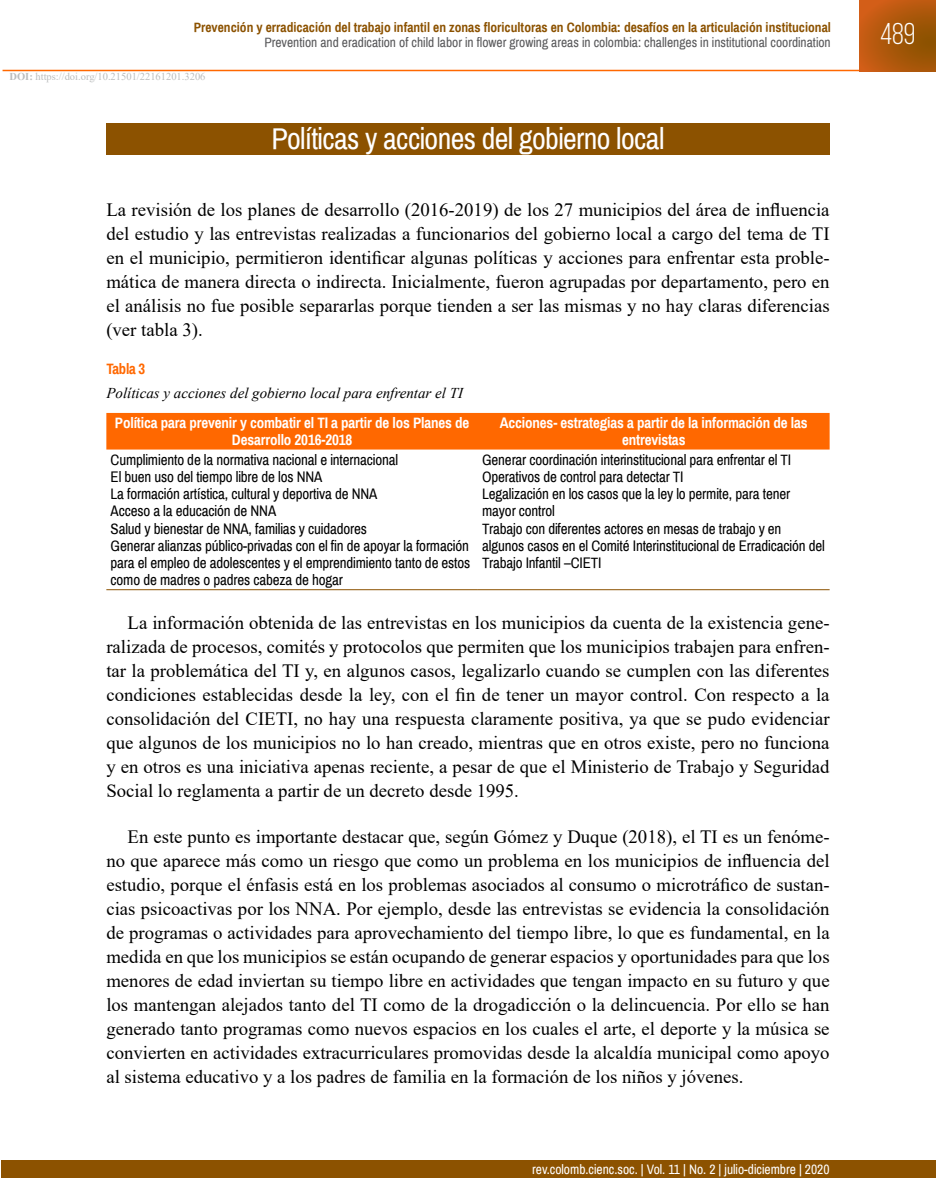
<style>
.page{position:relative;width:936px;height:1191px;background:#fff}
.page>*{position:absolute;margin:0;border:0;box-sizing:border-box;transform-origin:0 0}
.t1{font:30px "Archivo Narrow";letter-spacing:-.02em;color:#fff}
.t2{font:30px "Bebas Neue";color:#fff}
.t3{font:18.75px/24px "Times New Roman";color:#000;text-align:justify}
.t4{font:15px/17.2px "Archivo Narrow";letter-spacing:-.01em;color:#000}
.t5{font:700 15px/17.2px "Archivo Narrow";letter-spacing:-.01em;color:#fff;text-align:center}
.t6{font:italic 15px "Times New Roman";color:#000}
.t7{font:700 15px "Archivo Narrow";letter-spacing:-.02em;color:#ff6800}
.t8{font:700 13.5px "Archivo Narrow";color:#8c5200}
.t9{font:13.5px "Archivo Narrow";color:#58585a}
.t10{font:13.5px "Archivo Narrow";color:#fff}
.t11{font:10.5px "Times New Roman";color:#bbbdbe}
.s1{font-weight:700}
</style>
<div class="page">
<div style="left:2px;top:1160px;width:933px;height:18px;background:#8c5200"></div>
<hr style="left:3px;top:70px;width:856px;height:1px;background:#ff6800">
<svg style="left:859px;top:0;width:76px;height:71px;background:#b0580c"></svg>
<div style="left:106px;top:123px;width:723px;height:32px;background:#8c5200"></div>
<div style="left:106px;top:413px;width:723px;height:36px;background:#ff6800"></div>
<hr style="left:106px;top:589px;width:372px;height:1px;background:#8c5200">
<hr style="left:478px;top:589px;width:351px;height:1px;background:#8c5200">
<p class="t8" style="left:194px;top:19px;width:638px">Prevención y erradicación del trabajo infantil en zonas floricultoras en Colombia: desafíos en la articulación institucional</p>
<p class="t9" style="left:264px;top:34px;width:568px">Prevention and eradication of child labor in flower growing areas in colombia: challenges in institutional coordination</p>
<p class="t11" style="left:10px;top:69px;width:197px"><span class="s1">DOI:</span> https://doi.org/10.21501/22161201.3206</p>
<h1 class="t1" style="left:271px;top:121px;width:394px">Políticas y acciones del gobierno local</h1>
<p class="t3" style="left:106px;top:197px;width:724px">La revisión de los planes de desarrollo (2016-2019) de los 27 municipios del área de influencia del estudio y las entrevistas realizadas a funcionarios del gobierno local a cargo del tema de TI en el municipio, permitieron identificar algunas políticas y acciones para enfrentar esta proble&shy;mática de manera directa o indirecta. Inicialmente, fueron agrupadas por departamento, pero en el análisis no fue posible separarlas porque tienden a ser las mismas y no hay claras diferencias (ver tabla 3).</p>
<p class="t7" style="left:106px;top:360px;width:40px">Tabla 3</p>
<p class="t6" style="left:106px;top:383px;width:358px">Políticas y acciones del gobierno local para enfrentar el TI</p>
<p class="t5" style="left:115px;top:414px;width:356px">Política para prevenir y combatir el TI a partir de los Planes de<br>Desarrollo 2016-2018</p>
<p class="t5" style="left:500px;top:414px;width:309px">Acciones- estrategias a partir de la información de las entrevistas</p>
<p class="t4" style="left:111px;top:451px;width:361px">Cumplimiento de la normativa nacional e internacional<br>El buen uso del tiempo libre de los NNA<br>La formación artística, cultural y deportiva de NNA<br>Acceso a la educación de NNA<br>Salud y bienestar de NNA, familias y cuidadores<br>Generar alianzas público-privadas con el fin de apoyar la formación para el empleo de adolescentes y el emprendimiento tanto de estos como de madres o padres cabeza de hogar</p>
<p class="t4" style="left:482px;top:451px;width:344px">Generar coordinación interinstitucional para enfrentar el TI Operativos de control para detectar TI<br>Legalización en los casos que la ley lo permite, para tener mayor control<br>Trabajo con diferentes actores en mesas de trabajo y en algunos casos en el Comité Interinstitucional de Erradicación del Trabajo Infantil –CIETI</p>
<p class="t3" style="left:106px;top:610px;width:724px;text-indent:21px">La información obtenida de las entrevistas en los municipios da cuenta de la existencia gene&shy;ralizada de procesos, comités y protocolos que permiten que los municipios trabajen para enfren&shy;tar la problemática del TI y, en algunos casos, legalizarlo cuando se cumplen con las diferentes condiciones establecidas desde la ley, con el fin de tener un mayor control. Con respecto a la consolidación del CIETI, no hay una respuesta claramente positiva, ya que se pudo evidenciar que algunos de los municipios no lo han creado, mientras que en otros existe, pero no funciona y en otros es una iniciativa apenas reciente, a pesar de que el Ministerio de Trabajo y Seguridad Social lo reglamenta a partir de un decreto desde 1995.</p>
<p class="t3" style="left:106px;top:824px;width:724px;text-indent:21px">En este punto es importante destacar que, según Gómez y Duque (2018), el TI es un fenóme&shy;no que aparece más como un riesgo que como un problema en los municipios de influencia del estudio, porque el énfasis está en los problemas asociados al consumo o microtráfico de sustan&shy;cias psicoactivas por los NNA. Por ejemplo, desde las entrevistas se evidencia la consolidación de programas o actividades para aprovechamiento del tiempo libre, lo que es fundamental, en la medida en que los municipios se están ocupando de generar espacios y oportunidades para que los menores de edad inviertan su tiempo libre en actividades que tengan impacto en su futuro y que los mantengan alejados tanto del TI como de la drogadicción o la delincuencia. Por ello se han generado tanto programas como nuevos espacios en los cuales el arte, el deporte y la música se convierten en actividades extracurriculares promovidas desde la alcaldía municipal como apoyo al sistema educativo y a los padres de familia en la formación de los niños y jóvenes.</p>
<p class="t10" style="left:532px;top:1160px;width:299px">rev.colomb.cienc.soc. | Vol. 11 | No. 2 | julio-diciembre | 2020</p>
<h1 class="t2" style="left:880px;top:18px;width:37px">489</h1>
</div>
